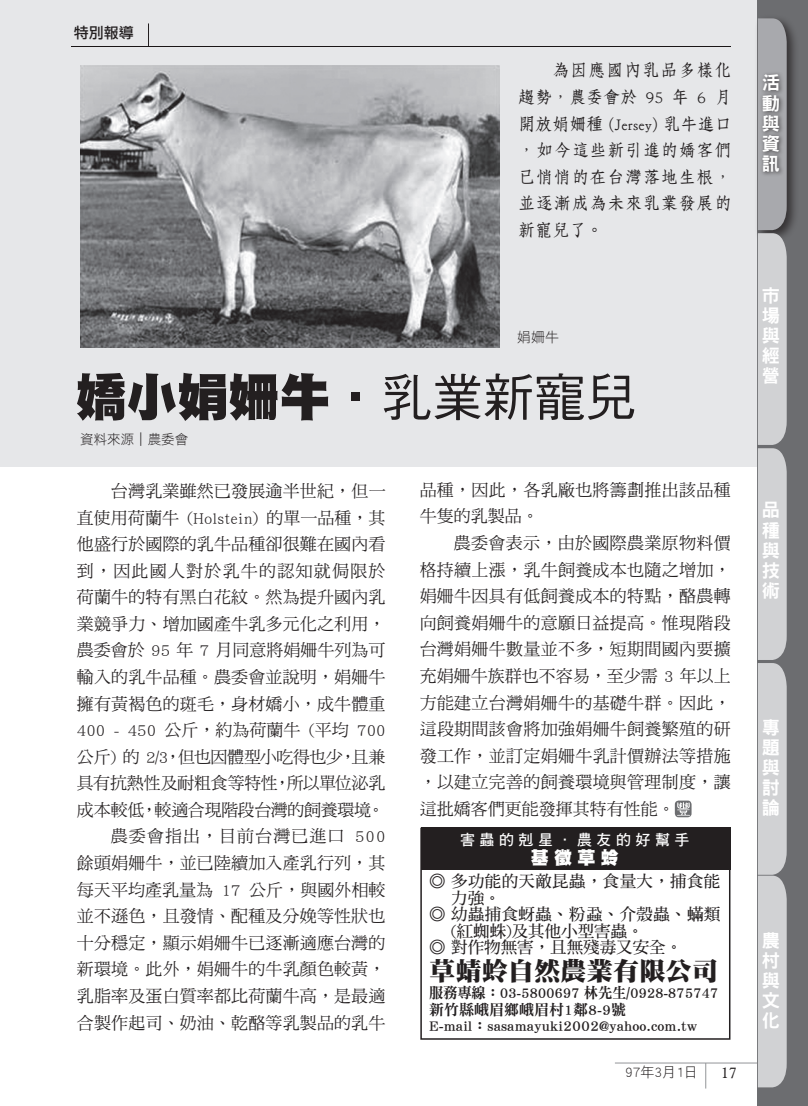
<style>
.page{position:relative;width:808px;height:1106px;background:#fff}
.page>*{position:absolute;margin:0;border:0;box-sizing:border-box;transform-origin:0 0}
.t1{font:51px "DF Hei Std W5";color:#231f20}
.t2{font:25.5px "DF Ming Std W12";color:#231f20}
.t3{font:18.15px/20.1px "DF Hei Std W9";color:#fff;text-align:justify}
.t4{font:18px "DF Hei Std W12";color:#fff}
.t5{font:16.95px/26.5px "DF Ming Std W5";letter-spacing:.01em;color:#231f20}
.t6{font:16.95px/26.5px "DF Fang Song Std W6";letter-spacing:.05em;color:#231f20;text-align:justify}
.t7{font:16.5px "DF Ming Std W7";letter-spacing:.02em;color:#231f20}
.t8{font:16.5px "DF Ming Std W7";color:#231f20}
.t9{font:15px/16.5px "DF Ming Std W9";color:#231f20;scale:.96 1}
.t10{font:15px "DF Hei Std W7";letter-spacing:.3em;color:#fff}
.t11{font:15px "DF Li Hei Std W5";color:#231f20}
.t12{font:15px "Calisto";color:#231f20}
.t13{font:13.95px "DF Hei Std W3";color:#231f20}
.t14{font:13.5px "DF Li Hei Std W3";color:#231f20}
.s1{font-family:"DF Hei Std W12"}
</style>
<div class="page">
<div style="left:0;top:0;width:808px;height:467px;background:#e6e7e9"></div>
<svg style="left:675px;top:800px;width:16px;height:17px"></svg>
<svg style="left:677px;top:802px;width:13px;height:13px"></svg>
<hr style="left:615px;top:1062px;width:143px;height:1px;background:#939598">
<svg style="left:705px;top:1063px;width:1px;height:25px"></svg>
<svg style="left:148px;top:23px;width:1px;height:23px"></svg>
<img style="left:80px;top:66px;width:419px;height:282px">
<div style="left:420px;top:827px;width:310px;height:212px;border:2px solid #231f20"></div>
<div style="left:421px;top:827px;width:309px;height:42px;background:#231f20"></div>
<div style="left:758px;top:0;width:50px;height:1106px;background:#6c6d70"></div>
<div style="left:754px;top:14px;width:52px;height:235px;background:#231f20;opacity:.75"></div>
<svg style="left:758px;top:18px;width:29px;height:1069px;background:#c8c9cb"></svg>
<div style="left:759px;top:71px;width:41px;height:136px;background:#231f20;opacity:.75"></div>
<p class="t11" style="left:74px;top:24px;width:61px">特別報導</p>
<p class="t6" style="left:518px;top:57px;width:215px;text-indent:34px">為因應國內乳品多樣化趨勢，農委會於 95 年 6 月開放娟姍種 (Jersey) 乳牛進口，如今這些新引進的嬌客們已悄悄的在台灣落地生根，並逐漸成為未來乳業發展的新寵兒了。</p>
<p class="t13" style="left:517px;top:329px;width:43px">娟姍牛</p>
<h1 class="t1" style="left:75px;top:369px;width:562px"><span class="s1">嬌小娟姍牛</span>‧乳業新寵兒</h1>
<p class="t14" style="left:80px;top:432px;width:109px">資料來源｜農委會</p>
<p class="t5" style="left:77px;top:477px;width:310px;text-align:right">台灣乳業雖然已發展逾半世紀，但一<br>直使用荷蘭牛 (Holstein) 的單一品種，其他盛行於國際的乳牛品種卻很難在國內看到，因此國人對於乳牛的認知就侷限於荷蘭牛的特有黑白花紋。然為提升國內乳業競爭力、增加國產牛乳多元化之利用，農委會於 95 年 7 月同意將娟姍牛列為可輸入的乳牛品種。農委會並說明，娟姍牛擁有黃褐色的斑毛，身材嬌小，成牛體重<br>400 - 450 公斤，約為荷蘭牛 (平均 700公斤) 的 2/3，但也因體型小吃得也少，且兼具有抗熱性及耐粗食等特性，所以單位泌乳成本較低，較適合現階段台灣的飼養環境。農委會指出，目前台灣已進口 500<br>餘頭娟姍牛，並已陸續加入產乳行列，其每天平均產乳量為 17 公斤，與國外相較並不遜色，且發情、配種及分娩等性狀也十分穩定，顯示娟姍牛已逐漸適應台灣的新環境。此外，娟姍牛的牛乳顏色較黃，乳脂率及蛋白質率都比荷蘭牛高，是最適合製作起司、奶油、乾酪等乳製品的乳牛</p>
<p class="t5" style="left:420px;top:476px;width:313px">品種，因此，各乳廠也將籌劃推出該品種牛隻的乳製品。</p>
<p class="t5" style="left:420px;top:529px;width:313px;text-align:justify;text-indent:34px">農委會表示，由於國際農業原物料價格持續上漲，乳牛飼養成本也隨之增加，娟姍牛因具有低飼養成本的特點，酪農轉向飼養娟姍牛的意願日益提高。惟現階段台灣娟姍牛數量並不多，短期間國內要擴充娟姍牛族群也不容易，至少需 3 年以上方能建立台灣娟姍牛的基礎牛群。因此，這段期間該會將加強娟姍牛飼養繁殖的研發工作，並訂定娟姍牛乳計價辦法等措施，以建立完善的飼養環境與管理制度，讓這批嬌客們更能發揮其特有性能。</p>
<p class="t10" style="left:460px;top:831px;width:231px">害蟲的剋星．農友的好幫手</p>
<p class="t4" style="left:531px;top:848px;width:90px">基徵草蛉</p>
<p class="t7" style="left:429px;top:872px;width:293px">◎ 多功能的天敵昆蟲，食量大，捕食能</p>
<p class="t7" style="left:451px;top:888px;width:51px">力強。</p>
<p class="t7" style="left:429px;top:905px;width:293px">◎ 幼蟲捕食蚜蟲、粉蝨、介殼蟲、蟎類</p>
<p class="t8" style="left:451px;top:921px;width:194px">(紅蜘蛛)及其他小型害蟲。</p>
<p class="t8" style="left:429px;top:938px;width:254px">◎ 對作物無害，且無殘毒又安全。</p>
<h2 class="t2" style="left:429px;top:957px;width:290px">草蜻蛉自然農業有限公司</h2>
<p class="t9" style="left:429px;top:984px;width:303px">服務專線：03-5800697 林先生/0928-875747新竹縣峨眉鄉峨眉村1鄰8-9號<br>E-mail：sasamayuki2002@yahoo.com.tw</p>
<p class="t13" style="left:625px;top:1064px;width:74px">97年3月1日</p>
<p class="t12" style="left:721px;top:1064px;width:17px">17</p>
<p class="t3" style="left:762px;top:73px;width:19px">活動與資訊</p>
<p class="t3" style="left:762px;top:285px;width:19px">市場與經營</p>
<p class="t3" style="left:762px;top:499px;width:19px">品種與技術</p>
<p class="t3" style="left:762px;top:717px;width:19px">專題與討論</p>
<p class="t3" style="left:762px;top:929px;width:19px">農村與文化</p>
</div>
